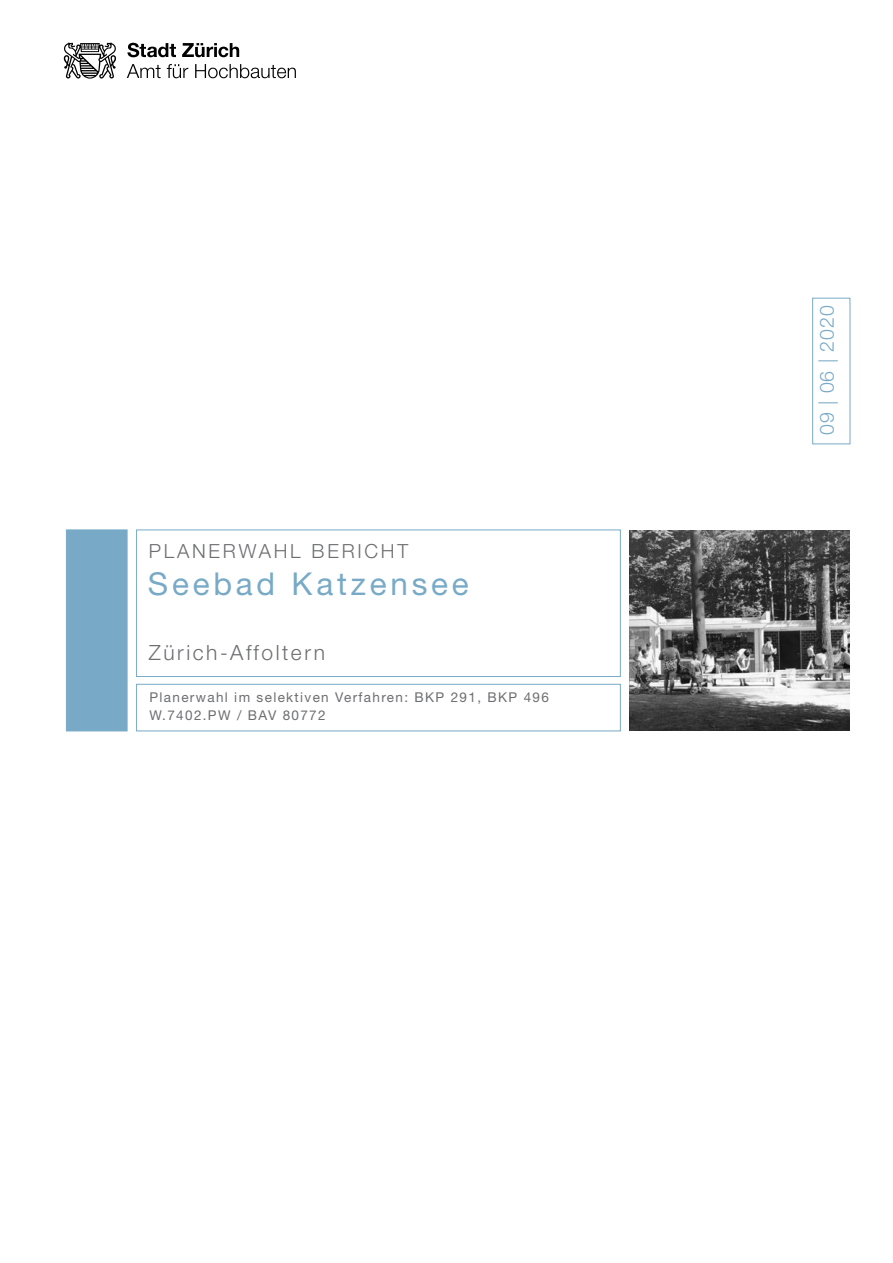
<style>
.page{position:relative;width:893px;height:1263px;background:#fff}
.page>*{position:absolute;margin:0;border:0;box-sizing:border-box;transform-origin:0 0}
.t1{font:31.5px "Helvetica Neue LT";letter-spacing:.12em;color:#78aac7}
.t2{font:300 21px "Helvetica Neue LT";letter-spacing:.12em;color:#6d6e71}
.t3{font:300 19.5px "Helvetica Neue LT";letter-spacing:.14em;color:#6d6e71}
.t4{font:300 19.5px "Helvetica Neue LT";letter-spacing:.05em;color:#78aac7}
.t5{font:13.5px/18px "Helvetica Neue LT";letter-spacing:.1em;color:#6d6e71}
</style>
<div class="page">
<svg style="left:127px;top:43px;width:49px;height:14px"></svg>
<svg style="left:182px;top:43px;width:57px;height:14px"></svg>
<svg style="left:127px;top:64px;width:34px;height:14px"></svg>
<svg style="left:167px;top:64px;width:21px;height:14px"></svg>
<svg style="left:195px;top:64px;width:101px;height:14px"></svg>
<svg style="left:64px;top:42px;width:52px;height:37px"></svg>
<div style="left:136px;top:684px;width:485px;height:47px;background:#fff;border:1px solid #78aac7"></div>
<div style="left:136px;top:529px;width:485px;height:148px;border:1px solid #78aac7"></div>
<div style="left:66px;top:529px;width:62px;height:202px;background:#78aac7;border:1px solid #78aac7"></div>
<div style="left:812px;top:298px;width:38px;height:146px;border:1px solid #78aac7"></div>
<img style="left:629px;top:530px;width:220px;height:200px">
<h3 class="t3" style="left:149px;top:539px;width:261px">PLANERWAHL BERICHT</h3>
<h1 class="t1" style="left:148px;top:565px;width:322px">Seebad Katzensee</h1>
<h2 class="t2" style="left:149px;top:640px;width:178px">Zürich-Affoltern</h2>
<p class="t5" style="left:149px;top:688px;width:401px">Planerwahl im selektiven Verfahren: BKP 291, BKP 496<br>W.7402.PW / BAV 80772</p>
<h3 class="t4" style="left:815px;top:435px;width:131px;rotate:-90deg">09 | 06 | 2020</h3>
</div>
